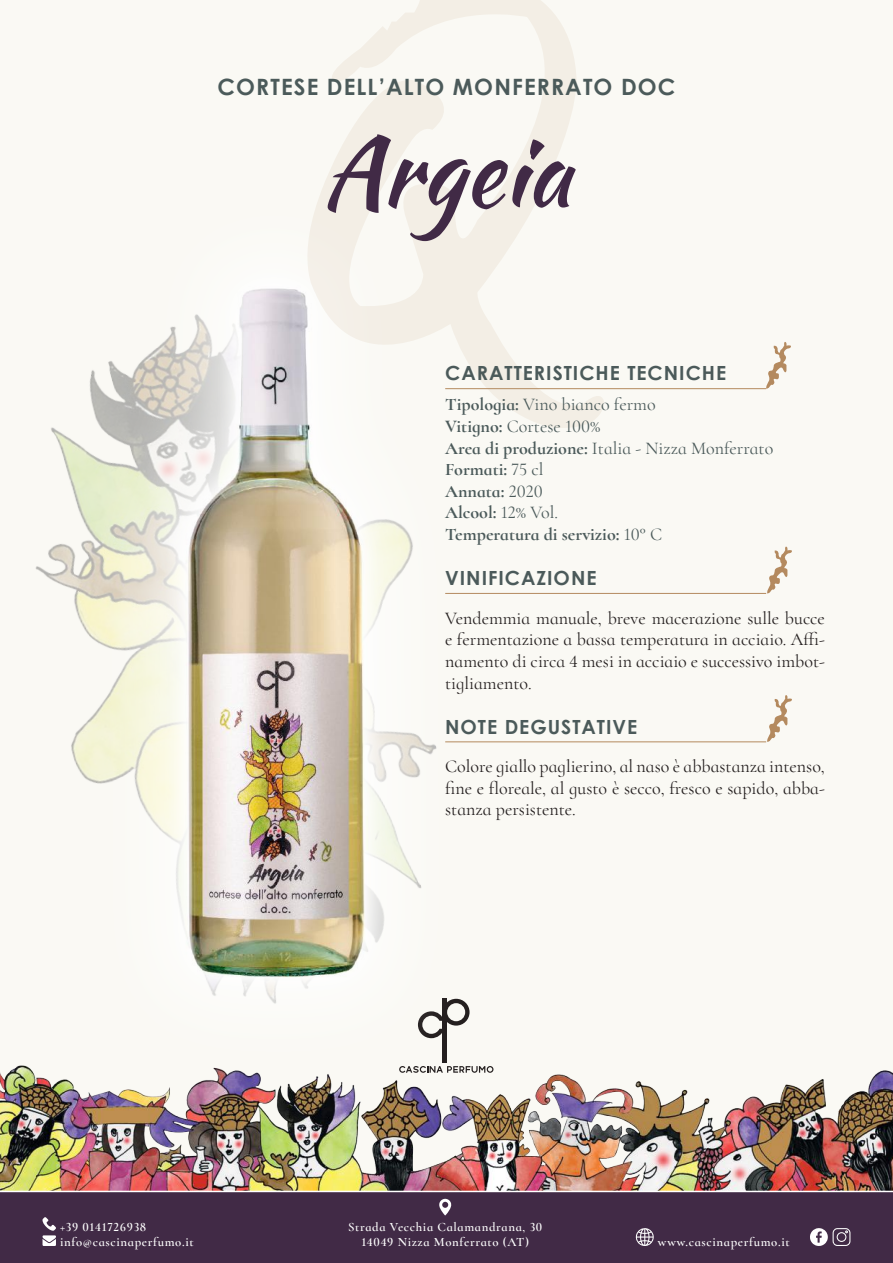
<style>
.page{position:relative;width:893px;height:1263px;background:#faf9f4}
.page>*{position:absolute;margin:0;border:0;box-sizing:border-box;transform-origin:0 0}
.t1{font:96.75px "Kaushan Script";color:#412a46}
.t2{font:700 22.5px "Century Gothic";letter-spacing:.05em;color:#4b5a5a}
.t3{font:700 19.5px "Century Gothic";letter-spacing:.05em;color:#4b5a5a}
.t4{font:18px/21.6px "Cormorant Infant";color:#241f1f;text-align:justify}
.t5{font:700 18px/21.6px "Cormorant Infant";color:#4b5a5a}
.t6{font:600 12.75px/15.3px "Cormorant Infant";letter-spacing:.05em;color:#fff}
.s1{font-weight:400}
</style>
<div class="page">
<img style="left:772px;top:1070px;width:121px;height:121px">
<img style="left:0;top:389px;width:772px;height:802px">
<div style="left:78px;top:180px;width:395px;height:905px;background:#faf9f4"></div>
<img style="left:1px;top:288px;width:546px;height:759px">
<svg style="left:307px;top:0;width:297px;height:428px"></svg>
<div style="left:0;top:1191px;width:893px;height:72px;background:#412a46"></div>
<hr style="left:445px;top:388px;width:321px;height:1px;background:#b48a5f">
<svg style="left:765px;top:342px;width:26px;height:47px"></svg>
<hr style="left:445px;top:593px;width:321px;height:1px;background:#b48a5f">
<svg style="left:766px;top:546px;width:26px;height:48px"></svg>
<hr style="left:445px;top:742px;width:321px;height:1px;background:#b48a5f">
<svg style="left:766px;top:695px;width:26px;height:47px"></svg>
<svg style="left:42px;top:1217px;width:14px;height:29px"></svg>
<svg style="left:635px;top:1227px;width:19px;height:19px"></svg>
<svg style="left:439px;top:1199px;width:12px;height:16px"></svg>
<svg style="left:810px;top:1228px;width:40px;height:18px"></svg>
<p class="t2" style="left:218px;top:69px;width:459px">CORTESE DELL’ALTO MONFERRATO DOC</p>
<h1 class="t1" style="left:322px;top:101px;width:251px">Argeia</h1>
<p class="t3" style="left:445px;top:358px;width:282px">CARATTERISTICHE TECNICHE</p>
<p class="t5" style="left:445px;top:394px;width:330px">Tipologia: <span class="s1">Vino bianco fermo<br></span>Vitigno: <span class="s1">Cortese 100%<br></span>Area di produzione: <span class="s1">Italia - Nizza Monferrato<br></span>Formati: <span class="s1">75 cl<br></span>Annata: <span class="s1">2020<br></span>Alcool: <span class="s1">12% Vol.<br></span>Temperatura di servizio: <span class="s1">10° C</span></p>
<p class="t3" style="left:445px;top:563px;width:153px">VINIFICAZIONE</p>
<p class="t4" style="left:445px;top:607px;width:381px">Vendemmia manuale, breve macerazione sulle bucce e fermentazione a bassa temperatura in acciaio. Affi&shy;namento di circa 4 mesi in acciaio e successivo imbot&shy;tigliamento.</p>
<p class="t3" style="left:445px;top:712px;width:194px">NOTE DEGUSTATIVE</p>
<p class="t4" style="left:445px;top:755px;width:381px">Colore giallo paglierino, al naso è abbastanza intenso, fine e floreale, al gusto è secco, fresco e sapido, abba&shy;stanza persistente.</p>
<p class="t6" style="left:60px;top:1219px;width:135px">+39 0141726938 info@cascinaperfumo.it</p>
<p class="t6" style="left:348px;top:1219px;width:196px;text-align:center">Strada Vecchia Calamandrana, 30<br>14049 Nizza Monferrato (AT)</p>
<p class="t6" style="left:658px;top:1234px;width:133px">www.cascinaperfumo.it</p>
</div>
